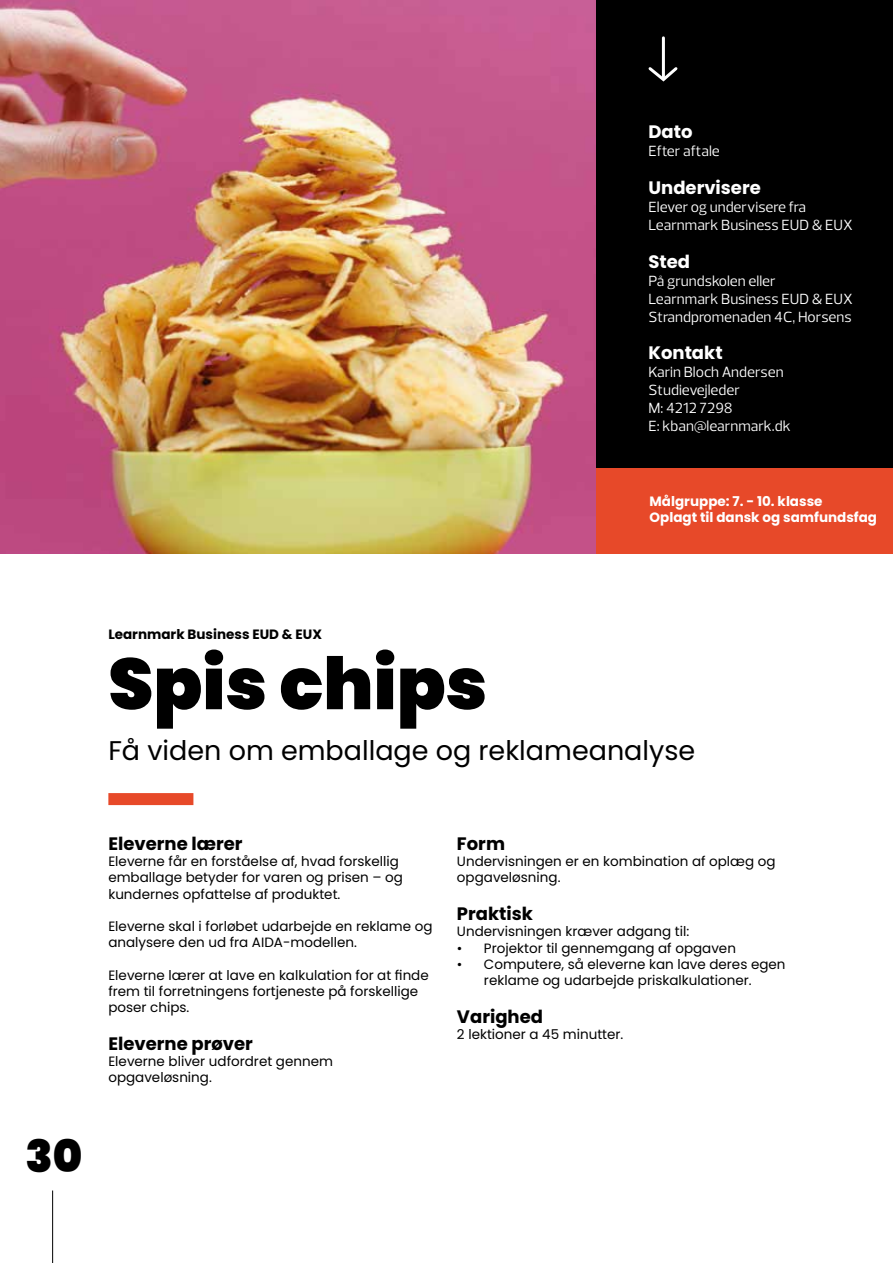
<style>
.page{position:relative;width:893px;height:1263px;background:#fff}
.page>*{position:absolute;margin:0;border:0;box-sizing:border-box;transform-origin:0 0}
.t1{font:900 72px "Poppins";color:#000}
.t2{font:900 44.55px "Poppins";color:#000}
.t3{font:27px "Poppins";color:#000}
.t4{font:700 18px "Poppins";color:#000}
.t5{font:700 18px "Poppins";color:#fff}
.t6{font:15px/18px "Prelo";color:#fff}
.t7{font:13.5px/16.2px "Poppins";color:#000}
.t8{font:700 13.5px/16.2px "Poppins";color:#fff}
.t9{font:700 13.5px "Poppins";color:#000}
</style>
<div class="page">
<img style="left:0;top:0;width:596px;height:554px">
<div style="left:596px;top:0;width:297px;height:554px;background:#000"></div>
<hr style="left:662px;top:38px;width:3px;height:39px;background:#fff">
<svg style="left:648px;top:64px;width:30px;height:18px"></svg>
<div style="left:108px;top:793px;width:85px;height:12px;background:#e74929"></div>
<div style="left:596px;top:469px;width:297px;height:85px;background:#e74929"></div>
<hr style="left:52px;top:1190px;width:1px;height:73px;background:#000">
<h3 class="t5" style="left:648px;top:121px;width:46px">Dato</h3>
<p class="t6" style="left:648px;top:142px;width:73px">Efter aftale</p>
<h3 class="t5" style="left:648px;top:177px;width:114px">Undervisere</h3>
<p class="t6" style="left:648px;top:198px;width:206px">Elever og undervisere fra<br>Learnmark Business EUD &amp; EUX</p>
<h3 class="t5" style="left:648px;top:251px;width:43px">Sted</h3>
<p class="t6" style="left:648px;top:272px;width:206px">På grundskolen eller<br>Learnmark Business EUD &amp; EUX<br>Strandpromenaden 4C, Horsens</p>
<h3 class="t5" style="left:648px;top:343px;width:76px">Kontakt</h3>
<p class="t6" style="left:648px;top:363px;width:144px">Karin Bloch Andersen<br>Studievejleder<br>M: 4212 7298<br>E: kban@learnmark.dk</p>
<p class="t8" style="left:650px;top:493px;width:229px">Målgruppe: 7. - 10. klasse<br>Oplagt til dansk og samfundsfag</p>
<p class="t9" style="left:108px;top:626px;width:215px">Learnmark Business EUD &amp; EUX</p>
<h1 class="t1" style="left:108px;top:642px;width:380px">Spis chips</h1>
<h3 class="t3" style="left:108px;top:735px;width:588px">Få viden om emballage og reklameanalyse</h3>
<h2 class="t2" style="left:26px;top:1130px;width:58px">30</h2>
<h3 class="t4" style="left:108px;top:833px;width:136px">Eleverne lærer</h3>
<p class="t7" style="left:108px;top:853px;width:296px">Eleverne får en forståelse af, hvad forskellig emballage betyder for varen og prisen – og kundernes opfattelse af produktet.</p>
<p class="t7" style="left:108px;top:918px;width:326px">Eleverne skal i forløbet udarbejde en reklame og analysere den ud fra AIDA-modellen.</p>
<p class="t7" style="left:108px;top:967px;width:322px">Eleverne lærer at lave en kalkulation for at finde frem til forretningens fortjeneste på forskellige poser chips.</p>
<h3 class="t4" style="left:108px;top:1033px;width:146px">Eleverne prøver</h3>
<p class="t7" style="left:108px;top:1053px;width:226px">Eleverne bliver udfordret gennem opgaveløsning.</p>
<h3 class="t4" style="left:457px;top:833px;width:50px">Form</h3>
<p class="t7" style="left:457px;top:853px;width:320px">Undervisningen er en kombination af oplæg og opgaveløsning.</p>
<h3 class="t4" style="left:457px;top:903px;width:78px">Praktisk</h3>
<p class="t7" style="left:457px;top:924px;width:234px">Undervisningen kræver adgang til:</p>
<p class="t7" style="left:457px;top:940px;width:280px">• Projektor til gennemgang af opgaven</p>
<p class="t7" style="left:457px;top:956px;width:330px;text-align:center">• Computere, så eleverne kan lave deres egen reklame og udarbejde priskalkulationer.</p>
<h3 class="t4" style="left:457px;top:1006px;width:88px">Varighed</h3>
<p class="t7" style="left:457px;top:1026px;width:168px">2 lektioner a 45 minutter.</p>
</div>
